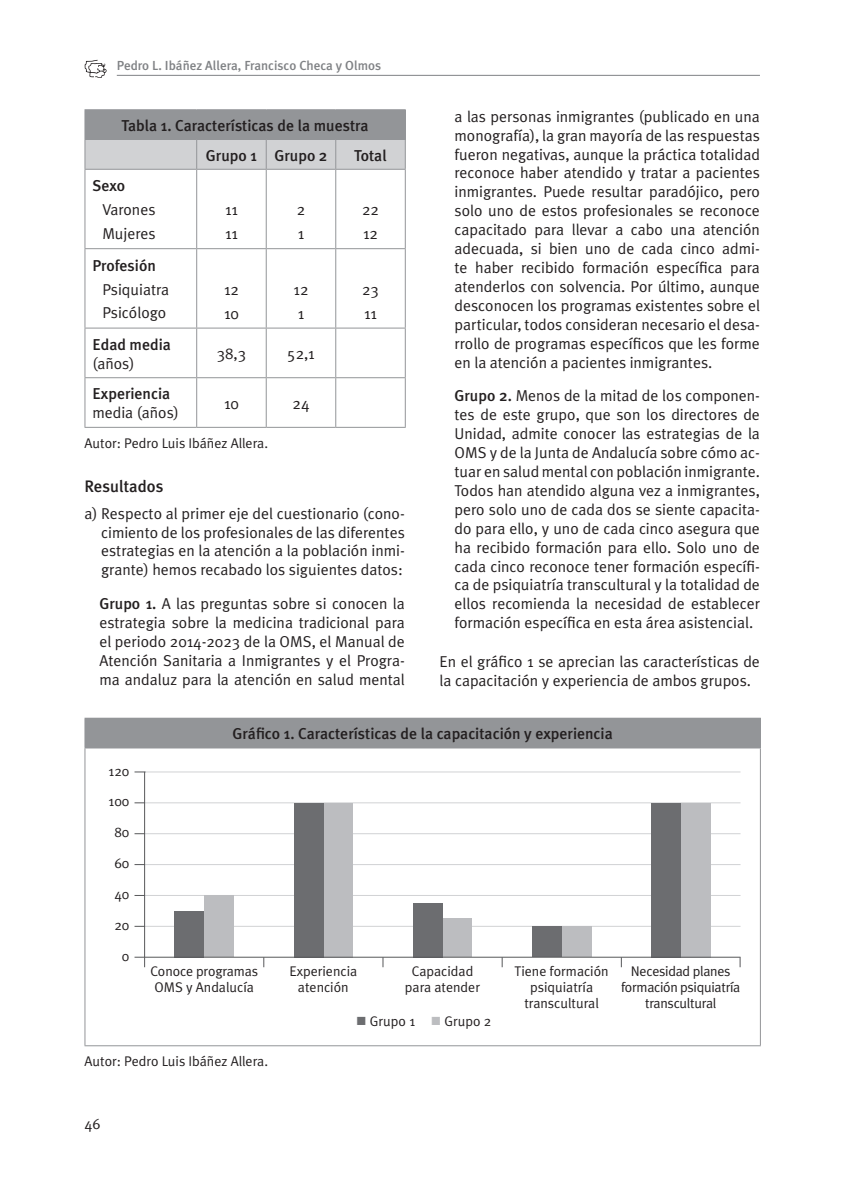
<style>
.page{position:relative;width:844px;height:1194px;background:#fff}
.page>*{position:absolute;margin:0;border:0;box-sizing:border-box;transform-origin:0 0}
.t1{font:500 16.62px "Meta Plus";color:#231f20}
.t2{font:15.75px/18.9px "Meta Plus Normal";color:#231f20}
.t3{font:500 15.75px/29.8px "Meta Plus";color:#231f20}
.t4{font:14.88px "Meta Plus Normal";color:#231f20}
.t5{font:14px/15.8px "Meta Plus Normal";color:#231f20;text-align:center}
.t6{font:14px/15.8px "Meta Plus Normal";letter-spacing:-.02em;color:#231f20;text-align:center}
.t7{font:500 13.12px "Meta Plus";color:#808285}
.s1{font-family:"Meta Plus";font-weight:500}
.s2{color:#6c6d70}
.s3{color:#bcbdc0}
</style>
<div class="page">
<hr style="left:117px;top:75px;width:642px;height:1px;background:#808285">
<svg style="left:84px;top:60px;width:22px;height:18px"></svg>
<hr style="left:84px;top:109px;width:112px;height:1px;background:#939598">
<hr style="left:196px;top:109px;width:70px;height:1px;background:#939598">
<hr style="left:266px;top:109px;width:69px;height:1px;background:#939598">
<hr style="left:335px;top:109px;width:70px;height:1px;background:#939598">
<svg style="left:84px;top:110px;width:321px;height:59px;background:#b0b2b4"></svg>
<hr style="left:84px;top:169px;width:112px;height:1px;background:#939598">
<hr style="left:84px;top:170px;width:1px;height:78px;background:#939598">
<hr style="left:196px;top:169px;width:70px;height:1px;background:#939598">
<hr style="left:196px;top:170px;width:1px;height:78px;background:#939598">
<hr style="left:266px;top:169px;width:69px;height:1px;background:#939598">
<hr style="left:265px;top:170px;width:1px;height:78px;background:#939598">
<hr style="left:335px;top:169px;width:70px;height:1px;background:#939598">
<hr style="left:335px;top:170px;width:1px;height:78px;background:#939598">
<hr style="left:404px;top:170px;width:1px;height:78px;background:#939598">
<hr style="left:84px;top:248px;width:112px;height:1px;background:#939598">
<hr style="left:84px;top:249px;width:1px;height:78px;background:#939598">
<hr style="left:196px;top:248px;width:70px;height:1px;background:#939598">
<hr style="left:196px;top:249px;width:1px;height:78px;background:#939598">
<hr style="left:266px;top:248px;width:69px;height:1px;background:#939598">
<hr style="left:265px;top:249px;width:1px;height:78px;background:#939598">
<hr style="left:335px;top:248px;width:70px;height:1px;background:#939598">
<hr style="left:335px;top:249px;width:1px;height:78px;background:#939598">
<hr style="left:404px;top:249px;width:1px;height:78px;background:#939598">
<hr style="left:84px;top:327px;width:112px;height:1px;background:#939598">
<hr style="left:84px;top:328px;width:1px;height:49px;background:#939598">
<hr style="left:196px;top:327px;width:70px;height:1px;background:#939598">
<hr style="left:196px;top:328px;width:1px;height:49px;background:#939598">
<hr style="left:266px;top:327px;width:69px;height:1px;background:#939598">
<hr style="left:265px;top:328px;width:1px;height:49px;background:#939598">
<hr style="left:335px;top:327px;width:70px;height:1px;background:#939598">
<hr style="left:335px;top:328px;width:1px;height:49px;background:#939598">
<hr style="left:404px;top:328px;width:1px;height:49px;background:#939598">
<hr style="left:84px;top:377px;width:112px;height:1px;background:#939598">
<hr style="left:84px;top:378px;width:1px;height:49px;background:#939598">
<hr style="left:196px;top:377px;width:70px;height:1px;background:#939598">
<hr style="left:196px;top:378px;width:1px;height:49px;background:#939598">
<hr style="left:266px;top:377px;width:69px;height:1px;background:#939598">
<hr style="left:265px;top:378px;width:1px;height:49px;background:#939598">
<hr style="left:335px;top:377px;width:70px;height:1px;background:#939598">
<hr style="left:335px;top:378px;width:1px;height:49px;background:#939598">
<hr style="left:404px;top:378px;width:1px;height:49px;background:#939598">
<hr style="left:84px;top:427px;width:112px;height:1px;background:#939598">
<hr style="left:196px;top:427px;width:70px;height:1px;background:#939598">
<hr style="left:266px;top:427px;width:69px;height:1px;background:#939598">
<hr style="left:335px;top:427px;width:70px;height:1px;background:#939598">
<div style="left:85px;top:718px;width:675px;height:30px;background:#939598"></div>
<hr style="left:84px;top:717px;width:676px;height:1px;background:#939598">
<svg style="left:84px;top:718px;width:1px;height:29px"></svg>
<hr style="left:84px;top:747px;width:676px;height:1px;background:#939598">
<hr style="left:84px;top:748px;width:1px;height:297px;background:#939598">
<hr style="left:759px;top:748px;width:1px;height:297px;background:#939598">
<hr style="left:84px;top:1045px;width:676px;height:1px;background:#939598">
<hr style="left:144px;top:925px;width:596px;height:1px;background:#d1d2d4">
<hr style="left:144px;top:895px;width:596px;height:1px;background:#d1d2d4">
<hr style="left:144px;top:864px;width:596px;height:1px;background:#d1d2d4">
<hr style="left:144px;top:833px;width:596px;height:1px;background:#d1d2d4">
<hr style="left:144px;top:802px;width:596px;height:1px;background:#d1d2d4">
<hr style="left:144px;top:771px;width:596px;height:1px;background:#d1d2d4">
<hr style="left:144px;top:771px;width:1px;height:186px;background:#57585a">
<svg style="left:134px;top:956px;width:11px;height:11px"></svg>
<div style="left:204px;top:895px;width:30px;height:62px;background:#bcbdc0"></div>
<div style="left:174px;top:911px;width:30px;height:46px;background:#6c6d70"></div>
<div style="left:323px;top:802px;width:30px;height:155px;background:#bcbdc0"></div>
<div style="left:293px;top:802px;width:30px;height:155px;background:#6c6d70"></div>
<div style="left:442px;top:918px;width:30px;height:39px;background:#bcbdc0"></div>
<div style="left:412px;top:903px;width:30px;height:54px;background:#6c6d70"></div>
<div style="left:561px;top:926px;width:30px;height:31px;background:#bcbdc0"></div>
<div style="left:531px;top:926px;width:30px;height:31px;background:#6c6d70"></div>
<div style="left:680px;top:802px;width:30px;height:155px;background:#bcbdc0"></div>
<div style="left:650px;top:802px;width:30px;height:155px;background:#6c6d70"></div>
<hr style="left:144px;top:956px;width:596px;height:1px;background:#57585a">
<p class="t7" style="left:117px;top:58px;width:266px">Pedro L. Ibáñez Allera, Francisco Checa y Olmos</p>
<p class="t2" style="left:454px;top:107px;width:307px;text-align:justify">a las personas inmigrantes (publicado en una monografía), la gran mayoría de las respuestas fueron negativas, aunque la práctica totalidad reconoce haber atendido y tratar a pacientes inmigrantes. Puede resultar paradójico, pero solo uno de estos profesionales se reconoce capacitado para llevar a cabo una atención adecuada, si bien uno de cada cinco admi&shy;te haber recibido formación específica para atenderlos con solvencia. Por último, aunque desconocen los programas existentes sobre el particular, todos consideran necesario el desa&shy;rrollo de programas específicos que les forme en la atención a pacientes inmigrantes.</p>
<p class="t2" style="left:454px;top:386px;width:307px;text-align:justify"><span class="s1">Grupo 2.</span> Menos de la mitad de los componen&shy;tes de este grupo, que son los directores de Unidad, admite conocer las estrategias de la OMS y de la Junta de Andalucía sobre cómo ac&shy;tuar en salud mental con población inmigrante.<br>Todos han atendido alguna vez a inmigrantes, pero solo uno de cada dos se siente capacita&shy;do para ello, y uno de cada cinco asegura que ha recibido formación para ello. Solo uno de cada cinco reconoce tener formación específi&shy;ca de psiquiatría transcultural y la totalidad de ellos recomienda la necesidad de establecer formación específica en esta área asistencial.</p>
<p class="t2" style="left:439px;top:652px;width:321px">En el gráfico 1 se aprecian las características de la capacitación y experiencia de ambos grupos.</p>
<p class="t3" style="left:232px;top:718px;width:381px">Gráfico 1. Características de la capacitación y experiencia</p>
<p class="t3" style="left:206px;top:110px;width:164px;text-indent:-84px">Tabla 1. Características de la muestra<br>Grupo 1 Grupo 2</p>
<p class="t3" style="left:354px;top:140px;width:34px">Total</p>
<p class="t3" style="left:92px;top:171px;width:34px">Sexo</p>
<p class="t2" style="left:102px;top:198px;width:55px;line-height:23.8px">Varones<br>Mujeres</p>
<p class="t2" style="left:225px;top:198px;width:14px;line-height:23.8px">11<br>11</p>
<p class="t2" style="left:296px;top:198px;width:10px;line-height:23.8px">2<br>1</p>
<p class="t2" style="left:362px;top:198px;width:18px;line-height:23.8px">22<br>12</p>
<p class="t3" style="left:92px;top:250px;width:65px">Profesión</p>
<p class="t2" style="left:102px;top:277px;width:68px;line-height:23.8px">Psiquiatra<br>Psicólogo</p>
<p class="t2" style="left:224px;top:277px;width:16px;line-height:23.8px">12<br>10</p>
<p class="t2" style="left:293px;top:277px;width:16px;line-height:23.8px">12<br>1</p>
<p class="t2" style="left:362px;top:277px;width:18px;line-height:23.8px">23<br>11</p>
<p class="t3" style="left:92px;top:329px;width:80px">Edad media</p>
<p class="t2" style="left:92px;top:353px;width:44px">(años)</p>
<p class="t2" style="left:216px;top:344px;width:31px">38,3</p>
<p class="t2" style="left:287px;top:344px;width:29px">52,1</p>
<p class="t3" style="left:92px;top:379px;width:79px">Experiencia</p>
<p class="t2" style="left:92px;top:403px;width:88px">media (años)</p>
<p class="t2" style="left:224px;top:393px;width:16px">10</p>
<p class="t2" style="left:292px;top:393px;width:18px">24</p>
<p class="t5" style="left:84px;top:434px;width:185px">Autor: Pedro Luis Ibáñez Allera.</p>
<p class="t1" style="left:84px;top:477px;width:80px">Resultados</p>
<p class="t2" style="left:101px;top:503px;width:305px;text-align:justify;text-indent:-17px">a) Respecto al primer eje del cuestionario (cono&shy;cimiento de los profesionales de las diferentes estrategias en la atención a la población inmi&shy;grante) hemos recabado los siguientes datos:</p>
<p class="t2" style="left:99px;top:594px;width:307px;text-align:justify"><span class="s1">Grupo 1.</span> A las preguntas sobre si conocen la estrategia sobre la medicina tradicional para el periodo 2014-2023 de la OMS, el Manual de Atención Sanitaria a Inmigrantes y el Progra&shy;ma andaluz para la atención en salud mental</p>
<p class="t5" style="left:109px;top:762px;width:22px">120</p>
<p class="t5" style="left:109px;top:793px;width:22px">100</p>
<p class="t5" style="left:114px;top:824px;width:16px">80</p>
<p class="t5" style="left:114px;top:855px;width:16px">60</p>
<p class="t5" style="left:114px;top:886px;width:16px">40</p>
<p class="t5" style="left:114px;top:917px;width:16px">20</p>
<p class="t5" style="left:122px;top:948px;width:9px">0</p>
<p class="t5" style="left:150px;top:963px;width:109px;text-align:left">Conoce programas<br>OMS y Andalucía</p>
<p class="t5" style="left:84px;top:1053px;width:185px">Autor: Pedro Luis Ibáñez Allera.</p>
<p class="t4" style="left:84px;top:1114px;width:17px">46</p>
<p class="t5" style="left:289px;top:963px;width:69px">Experiencia atención</p>
<p class="t5" style="left:404px;top:963px;width:77px">Capacidad para atender</p>
<p class="t5" style="left:514px;top:963px;width:96px">Tiene formación psiquiatría transcultural</p>
<p class="t6" style="left:620px;top:963px;width:121px">Necesidad planes formación psiquiatría transcultural</p>
<p class="t5" style="left:356px;top:1012px;width:136px"><span class="s2">■</span> Grupo 1 <span class="s3">■</span> Grupo 2</p>
</div>
